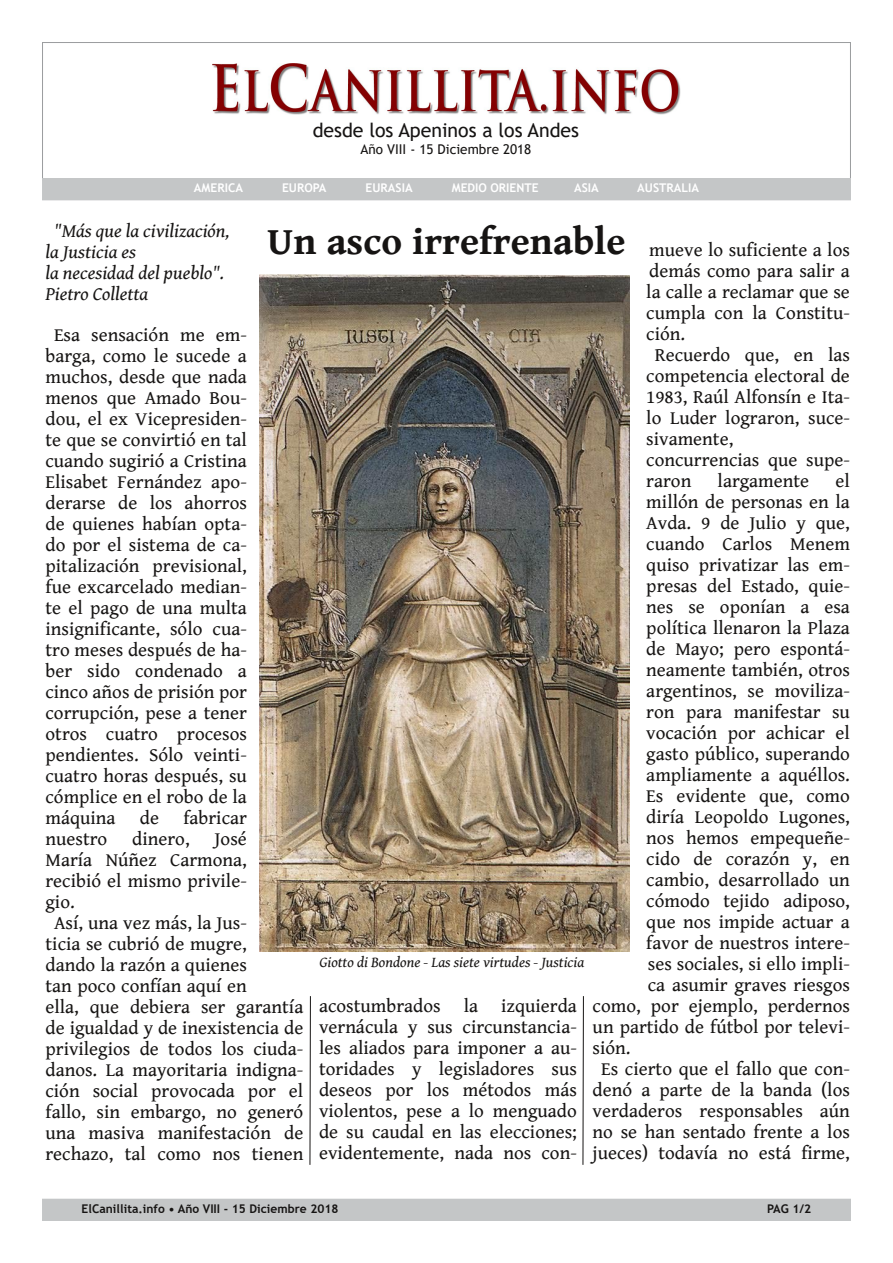
<style>
.page{position:relative;width:893px;height:1263px;background:#fff}
.page>*{position:absolute;margin:0;border:0;box-sizing:border-box;transform-origin:0 0}
.t1{font:700 39px "Gentium Book Basic";color:#161413}
.t2{font:19.5px "Trebuchet MS";color:#161413}
.t3{font:19.05px/21px "Gentium Book Basic";color:#161413;text-align:justify}
.t4{font:italic 19.05px/21px "Gentium Book Basic";color:#161413}
.t5{font:italic 15px "Gentium Book Basic";color:#161413}
.t6{font:13.5px "Trebuchet MS";color:#161413}
.t7{font:700 12px "Trebuchet MS";color:#161413}
.t8{font:700 12px "Trebuchet MS";color:#fff}
</style>
<div class="page">
<div style="left:43px;top:1199px;width:807px;height:21px;background:#c4c6c7"></div>
<div style="left:42px;top:1199px;width:809px;height:22px;border:1px solid #c4c6c7"></div>
<img style="left:213px;top:64px;width:467px;height:51px">
<div style="left:43px;top:179px;width:807px;height:21px;background:#c4c6c7"></div>
<div style="left:42px;top:178px;width:809px;height:22px;border:1px solid #c4c6c7"></div>
<img style="left:259px;top:274px;width:370px;height:677px">
<svg style="left:310px;top:996px;width:1px;height:169px"></svg>
<svg style="left:582px;top:996px;width:2px;height:169px"></svg>
<p class="t2" style="left:313px;top:119px;width:268px">desde los Apeninos a los Andes</p>
<p class="t6" style="left:361px;top:142px;width:172px">Año VIII ‐ 15 Diciembre 2018</p>
<p class="t8" style="left:194px;top:181px;width:51px">AMERICA</p>
<p class="t8" style="left:282px;top:181px;width:46px">EUROPA</p>
<p class="t8" style="left:366px;top:181px;width:49px">EURASIA</p>
<p class="t8" style="left:452px;top:181px;width:88px">MEDIO ORIENTE</p>
<p class="t8" style="left:574px;top:181px;width:26px">ASIA</p>
<p class="t8" style="left:637px;top:181px;width:63px">AUSTRALIA</p>
<p class="t4" style="left:46px;top:221px;width:185px;text-indent:9px">"Más que la civilización, la Justicia es<br>la necesidad del pueblo".<br>Pietro Colletta</p>
<p class="t3" style="left:46px;top:325px;width:203px;text-indent:9px">Esa sensación me em&shy;barga, como le sucede a muchos, desde que nada menos que Amado Bou&shy;dou, el ex Vicepresiden&shy;te que se convirtió en tal cuando sugirió a Cristina Elisabet Fernández apo&shy;derarse de los ahorros de quienes habían opta&shy;do por el sistema de ca&shy;pitalización previsional, fue excarcelado median&shy;te el pago de una multa insignificante, sólo cua&shy;tro meses después de ha&shy;ber sido condenado a cinco años de prisión por corrupción, pese a tener otros cuatro procesos pendientes. Sólo veinti&shy;cuatro horas después, su cómplice en el robo de la máquina</p>
<h1 class="t1" style="left:267px;top:219px;width:360px">Un asco irrefrenable</h1>
<p class="t3" style="left:649px;top:240px;width:202px">mueve lo suficiente a los</p>
<p class="t3" style="left:649px;top:261px;width:202px">demás como para salir a</p>
<p class="t3" style="left:646px;top:282px;width:205px">la calle a reclamar que se</p>
<p class="t3" style="left:646px;top:303px;width:205px">cumpla con la Constitu-</p>
<p class="t3" style="left:646px;top:324px;width:40px">ción.</p>
<p class="t3" style="left:655px;top:345px;width:197px">Recuerdo que, en las</p>
<p class="t3" style="left:646px;top:366px;width:205px">competencia electoral de</p>
<p class="t3" style="left:646px;top:387px;width:205px">1983, Raúl Alfonsín e Ita-</p>
<p class="t3" style="left:646px;top:408px;width:205px">lo Luder lograron, suce-</p>
<p class="t3" style="left:646px;top:429px;width:88px">sivamente,</p>
<p class="t3" style="left:646px;top:450px;width:205px">concurrencias que supe-</p>
<p class="t3" style="left:646px;top:471px;width:47px">raron</p>
<p class="t3" style="left:718px;top:471px;width:93px">largamente</p>
<p class="t3" style="left:835px;top:471px;width:16px">el</p>
<p class="t3" style="left:646px;top:492px;width:205px">millón de personas en la</p>
<p class="t3" style="left:646px;top:513px;width:205px">Avda. 9 de Julio y que,</p>
<p class="t3" style="left:646px;top:534px;width:205px">cuando Carlos Menem</p>
<p class="t3" style="left:646px;top:555px;width:205px">quiso privatizar las em-</p>
<p class="t3" style="left:646px;top:576px;width:205px">presas del Estado, quie-</p>
<p class="t3" style="left:646px;top:597px;width:205px">nes se oponían a esa</p>
<p class="t3" style="left:646px;top:618px;width:205px">política llenaron la Plaza</p>
<p class="t3" style="left:646px;top:639px;width:205px">de Mayo; pero espontá-</p>
<p class="t3" style="left:646px;top:660px;width:205px">neamente también, otros</p>
<p class="t3" style="left:646px;top:681px;width:205px">argentinos, se moviliza-</p>
<p class="t3" style="left:646px;top:702px;width:205px">ron para manifestar su</p>
<p class="t3" style="left:646px;top:723px;width:205px">vocación por achicar el</p>
<p class="t3" style="left:646px;top:744px;width:205px">gasto público, superando</p>
<p class="t3" style="left:646px;top:765px;width:205px">ampliamente a aquéllos.</p>
<p class="t3" style="left:646px;top:786px;width:205px">Es evidente que, como</p>
<p class="t3" style="left:646px;top:807px;width:205px">diría Leopoldo Lugones,</p>
<p class="t3" style="left:646px;top:828px;width:205px">nos hemos empequeñe-</p>
<p class="t3" style="left:646px;top:849px;width:205px">cido de corazón y, en</p>
<p class="t3" style="left:646px;top:870px;width:205px">cambio, desarrollado un</p>
<p class="t3" style="left:646px;top:891px;width:205px">cómodo tejido adiposo,</p>
<p class="t3" style="left:646px;top:912px;width:205px">que nos impide actuar a</p>
<p class="t3" style="left:646px;top:933px;width:205px">favor de nuestros intere-</p>
<p class="t3" style="left:648px;top:954px;width:204px">ses sociales, si ello impli-</p>
<p class="t3" style="left:648px;top:975px;width:204px">ca asumir graves riesgos</p>
<p class="t3" style="left:593px;top:996px;width:259px">como, por ejemplo, perdernos</p>
<p class="t3" style="left:593px;top:1017px;width:259px">un partido de fútbol por televi-</p>
<p class="t3" style="left:593px;top:1038px;width:39px">sión.</p>
<p class="t3" style="left:601px;top:1059px;width:250px">Es cierto que el fallo que con-</p>
<p class="t3" style="left:593px;top:1080px;width:259px">denó a parte de la banda (los</p>
<p class="t3" style="left:593px;top:1101px;width:259px">verdaderos responsables aún</p>
<p class="t3" style="left:593px;top:1122px;width:259px">no se han sentado frente a los</p>
<p class="t3" style="left:593px;top:1143px;width:259px">jueces) todavía no está firme,</p>
<p class="t3" style="left:140px;top:808px;width:21px">de</p>
<p class="t3" style="left:183px;top:808px;width:65px">fabricar</p>
<p class="t3" style="left:46px;top:829px;width:63px">nuestro</p>
<p class="t3" style="left:132px;top:829px;width:59px">dinero,</p>
<p class="t3" style="left:215px;top:829px;width:34px">José</p>
<p class="t3" style="left:46px;top:850px;width:203px">María Núñez Carmona,</p>
<p class="t3" style="left:46px;top:871px;width:203px">recibió el mismo privile-</p>
<p class="t3" style="left:46px;top:892px;width:31px">gio.</p>
<p class="t3" style="left:54px;top:913px;width:194px">Así, una vez más, la Jus-</p>
<p class="t3" style="left:46px;top:934px;width:203px">ticia se cubrió de mugre,</p>
<p class="t3" style="left:46px;top:955px;width:203px">dando la razón a quienes</p>
<p class="t3" style="left:46px;top:976px;width:203px">tan poco confían aquí en</p>
<p class="t3" style="left:46px;top:997px;width:259px">ella, que debiera ser garantía</p>
<p class="t3" style="left:46px;top:1018px;width:259px">de igualdad y de inexistencia de</p>
<p class="t3" style="left:46px;top:1039px;width:259px">privilegios de todos los ciuda-</p>
<p class="t3" style="left:46px;top:1060px;width:259px">danos. La mayoritaria indigna-</p>
<p class="t3" style="left:46px;top:1081px;width:259px">ción social provocada por el</p>
<p class="t3" style="left:46px;top:1102px;width:259px">fallo, sin embargo, no generó</p>
<p class="t3" style="left:46px;top:1123px;width:259px">una masiva manifestación de</p>
<p class="t3" style="left:46px;top:1144px;width:259px">rechazo, tal como nos tienen</p>
<p class="t5" style="left:319px;top:954px;width:266px">Giotto di Bondone - Las siete virtudes - Justicia</p>
<p class="t3" style="left:319px;top:996px;width:259px">acostumbrados la izquierda vernácula y sus circunstancia&shy;les aliados para imponer a au&shy;toridades y legisladores sus deseos por los métodos más violentos, pese a lo menguado de su caudal en las elecciones; evidentemente, nada nos con-</p>
<p class="t7" style="left:82px;top:1201px;width:258px">ElCanillita.info • Año VIII ‐ 15 Diciembre 2018</p>
<p class="t7" style="left:767px;top:1201px;width:46px">PAG 1/2</p>
</div>
